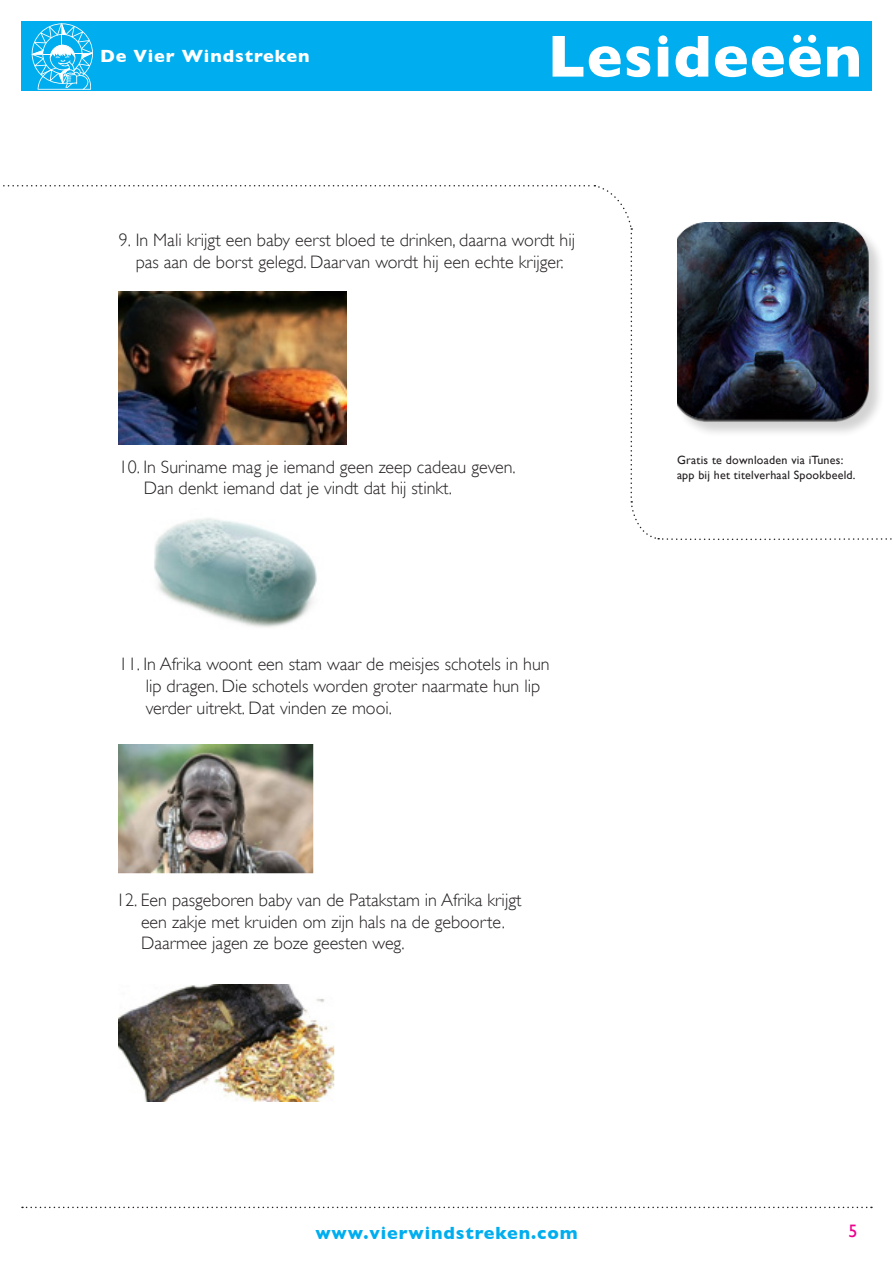
<style>
.page{position:relative;width:893px;height:1263px;background:#fff}
.page>*{position:absolute;margin:0;border:0;box-sizing:border-box;transform-origin:0 0}
.t1{font:700 60px "Gill Sans";letter-spacing:.02em;color:#fff}
.text{font:300 18px/21.6px "Gill Sans";color:#231f20;text-align:center}
.t2{font:700 18px "Gill Sans";letter-spacing:.05em;color:#00aeef}
.t3{font:700 18px "Gill Sans";letter-spacing:.05em;color:#fff}
.t4{font:18px "Gill Sans";color:#ed028c}
.t5{font:12px "Gill Sans";letter-spacing:.02em;color:#231f20}
</style>
<div class="page">
<div style="left:21px;top:21px;width:851px;height:70px;background:#00aeef"></div>
<svg style="left:32px;top:23px;width:61px;height:67px"></svg>
<svg style="left:22px;top:1206px;width:850px;height:2px"></svg>
<svg style="left:3px;top:185px;width:889px;height:355px"></svg>
<img style="left:118px;top:291px;width:228px;height:153px">
<img style="left:118px;top:508px;width:234px;height:120px">
<img style="left:118px;top:744px;width:196px;height:130px">
<img style="left:118px;top:985px;width:217px;height:117px">
<div style="left:677px;top:223px;width:208px;height:215px;background:#231f20;opacity:.2"></div>
<img style="left:677px;top:222px;width:193px;height:200px">
<p class="t3" style="left:100px;top:45px;width:211px">De Vier Windstreken</p>
<h1 class="t1" style="left:547px;top:21px;width:316px">Lesideeën</h1>
<p class="text" style="left:119px;top:229px;width:458px">9. In Mali krijgt een baby eerst bloed te drinken, daarna wordt hij pas aan de borst gelegd. Daarvan wordt hij een echte krijger.</p>
<p class="text" style="left:119px;top:456px;width:399px">10. In Suriname mag je iemand geen zeep cadeau geven.</p>
<p class="text" style="left:144px;top:478px;width:310px">Dan denkt iemand dat je vindt dat hij stinkt.</p>
<p class="text" style="left:146px;top:654px;width:405px;text-align:left;text-indent:-27px">11. In Afrika woont een stam waar de meisjes schotels in hun lip dragen. Die schotels worden groter naarmate hun lip verder uitrekt. Dat vinden ze mooi.</p>
<p class="text" style="left:116px;top:889px;width:407px">12. Een pasgeboren baby van de Patakstam in Afrika krijgt</p>
<p class="text" style="left:141px;top:911px;width:365px">een zakje met kruiden om zijn hals na de geboorte.</p>
<p class="text" style="left:141px;top:932px;width:265px">Daarmee jagen ze boze geesten weg.</p>
<p class="t5" style="left:677px;top:453px;width:168px">Gratis te downloaden via iTunes:</p>
<p class="t5" style="left:677px;top:467px;width:180px">app bij het titelverhaal Spookbeeld.</p>
<p class="t2" style="left:315px;top:1222px;width:264px">www.vierwindstreken.com</p>
<p class="t4" style="left:848px;top:1221px;width:10px">5</p>
</div>
